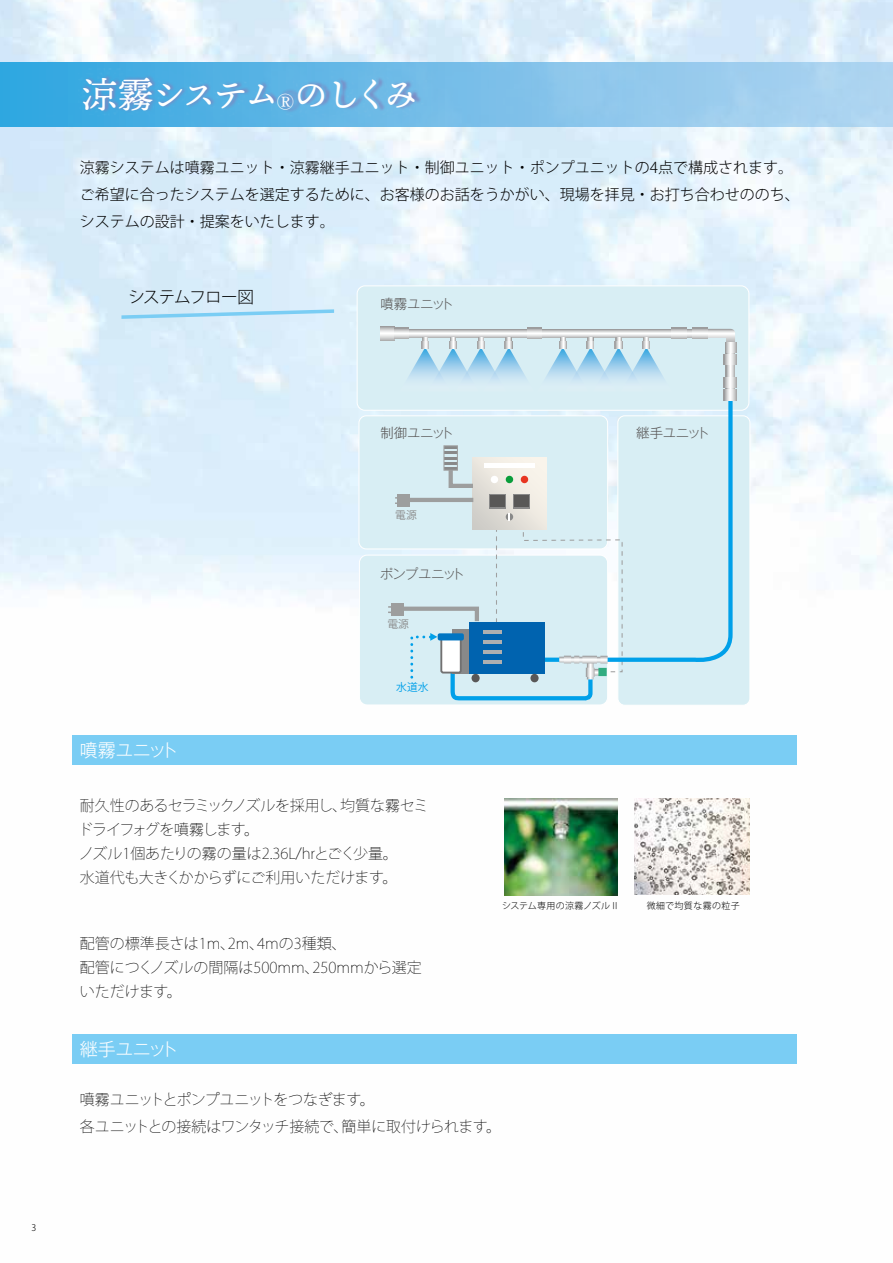
<style>
.page{position:relative;width:893px;height:1263px;background:#fff}
.page>*{position:absolute;margin:0;border:0;box-sizing:border-box;transform-origin:0 0}
.t1{font:36px "Ten Mincho";letter-spacing:-.13em;color:#fff}
.t2{font:300 18px "Gothic MB101 Pro";letter-spacing:-.035em;color:#fff}
.t3{font:300 16.5px "Koz Go Pr 6 N";letter-spacing:-.05em;color:#000}
.t4{font:200 15px/24px "Koz Go Pr 6 N";letter-spacing:-.01em;color:#000}
.t5{font:300 15px/27px "Koz Go Pr 6 N";color:#000}
.t6{font:200 15px/27px "Koz Go Pr 6 N";letter-spacing:-.04em;color:#000}
.t7{font:300 13.5px "Gothic MB101 Pro";letter-spacing:-.035em;color:#595757}
.t8{font:300 13.5px "Gothic MB101 Pro";letter-spacing:-.085em;color:#595757}
.t9{font:10.8px "Koz Go Pr 6 N";color:#898989}
.t10{font:10.8px "Koz Go Pr 6 N";color:#00a0e9}
.t11{font:300 9px "Koz Go Pro";letter-spacing:.04em;color:#000}
.t12{font:300 9px "Koz Go Pr 6 N";color:#000}
.s1{font-family:"DNP Shuei Min Pr 6 M";font-size:16.65px}
</style>
<div class="page">
<img style="left:0;top:0;width:893px;height:1064px">
<div style="left:72px;top:735px;width:725px;height:30px;background:#7acdf4"></div>
<div style="left:72px;top:1034px;width:724px;height:29px;background:#7acdf4"></div>
<svg style="left:0;top:63px;width:893px;height:64px;background:#90c8ec"></svg>
<img style="left:30px;top:21px;width:447px;height:180px">
<img style="left:634px;top:798px;width:115px;height:97px">
<img style="left:504px;top:798px;width:113px;height:97px">
<div style="left:359px;top:416px;width:249px;height:133px;background:#d8eef4;border-radius:7px"></div>
<div style="left:359px;top:555px;width:249px;height:150px;background:#d8eef4;border-radius:8px"></div>
<div style="left:359px;top:555px;width:249px;height:150px;border:1px solid #fff;border-radius:8px"></div>
<div style="left:357px;top:286px;width:392px;height:124px;background:#d8eef4;border-radius:8px"></div>
<div style="left:357px;top:286px;width:392px;height:124px;border:1px solid #fff;border-radius:8px"></div>
<div style="left:618px;top:416px;width:132px;height:289px;background:#d8eef4;border-radius:7px"></div>
<div style="left:618px;top:416px;width:132px;height:289px;border:1px solid #fff;border-radius:7px"></div>
<svg style="left:533px;top:371px;width:202px;height:291px"></svg>
<svg style="left:726px;top:365px;width:9px;height:13px"></svg>
<svg style="left:409px;top:329px;width:284px;height:9px;background:#d7d8d8"></svg>
<svg style="left:380px;top:326px;width:15px;height:15px"></svg>
<svg style="left:394px;top:328px;width:15px;height:11px"></svg>
<svg style="left:527px;top:328px;width:15px;height:9px"></svg>
<svg style="left:399px;top:337px;width:273px;height:55px"></svg>
<svg style="left:672px;top:328px;width:14px;height:11px"></svg>
<svg style="left:693px;top:328px;width:14px;height:11px"></svg>
<svg style="left:698px;top:329px;width:38px;height:36px"></svg>
<svg style="left:724px;top:378px;width:12px;height:22px"></svg>
<svg style="left:472px;top:458px;width:74px;height:55px;background:#eae6de"></svg>
<div style="left:489px;top:494px;width:16px;height:14px;background:#595857"></div>
<div style="left:514px;top:494px;width:16px;height:14px;background:#595857"></div>
<div style="left:491px;top:476px;width:7px;height:7px;background:#fff;border-radius:50%"></div>
<div style="left:506px;top:476px;width:7px;height:7px;background:#0a9d3b;border-radius:50%"></div>
<div style="left:521px;top:476px;width:7px;height:7px;background:#e83521;border-radius:50%"></div>
<hr style="left:484px;top:464px;width:50px;height:4px;background:#fff">
<hr style="left:405px;top:498px;width:68px;height:4px;background:#9d9e9e">
<svg style="left:396px;top:513px;width:227px;height:189px"></svg>
<div style="left:398px;top:494px;width:12px;height:12px;background:#9d9e9e"></div>
<div style="left:394px;top:497px;width:6px;height:7px;border:2px solid #9d9e9e"></div>
<div style="left:391px;top:603px;width:12px;height:13px;background:#9d9e9e"></div>
<div style="left:387px;top:606px;width:6px;height:7px;border:2px solid #9d9e9e"></div>
<svg style="left:445px;top:447px;width:32px;height:43px"></svg>
<div style="left:443px;top:445px;width:15px;height:26px;border:1px solid #9fa0a0"></div>
<div style="left:469px;top:622px;width:76px;height:52px;background:#0063af"></div>
<div style="left:452px;top:630px;width:17px;height:44px;background:#898989"></div>
<div style="left:471px;top:674px;width:9px;height:8px;background:#595757;border-radius:50%"></div>
<div style="left:530px;top:674px;width:9px;height:8px;background:#595757;border-radius:50%"></div>
<div style="left:441px;top:637px;width:20px;height:35px;background:#fff;border-radius:2px"></div>
<div style="left:440px;top:636px;width:22px;height:37px;border:2px solid #727171;border-radius:2px"></div>
<div style="left:438px;top:633px;width:26px;height:7px;background:#0075c2;border-radius:2px"></div>
<hr style="left:483px;top:630px;width:19px;height:4px;background:#aeafb0">
<hr style="left:483px;top:640px;width:19px;height:4px;background:#aeafb0">
<hr style="left:483px;top:650px;width:19px;height:4px;background:#aeafb0">
<hr style="left:483px;top:660px;width:19px;height:4px;background:#aeafb0">
<svg style="left:121px;top:309px;width:213px;height:10px;background:#b7e1f7"></svg>
<h1 class="t1" style="left:82px;top:74px;width:339px">涼霧システム<span class="s1">Ⓡ</span>のしくみ</h1>
<p class="t5" style="left:80px;top:155px;width:722px">涼霧システムは噴霧ユニット・涼霧継手ユニット・制御ユニット・ポンプユニットの4点で構成されます。ご希望に合ったシステムを選定するために、お客様のお話をうかがい、現場を拝見・お打ち合わせののち、システムの設計・提案をいたします。</p>
<p class="t3" style="left:129px;top:287px;width:127px">システムフロー図</p>
<p class="t7" style="left:380px;top:293px;width:75px">噴霧ユニット</p>
<p class="t12" style="left:31px;top:1222px;width:6px">3</p>
<p class="t7" style="left:380px;top:421px;width:75px">制御ユニット</p>
<p class="t7" style="left:636px;top:421px;width:75px">継手ユニット</p>
<p class="t9" style="left:395px;top:509px;width:23px">電源</p>
<p class="t8" style="left:380px;top:563px;width:86px">ポンプユニット</p>
<p class="t9" style="left:387px;top:618px;width:23px">電源</p>
<p class="t10" style="left:396px;top:680px;width:34px">水道水</p>
<p class="t2" style="left:80px;top:735px;width:100px">噴霧ユニット</p>
<p class="t4" style="left:78px;top:794px;width:352px">耐久性のあるセラミックノズルを採用し、均質な霧セミドライフォグを噴霧します。<br>ノズル1個あたりの霧の量は2.36L/hrとごく少量。<br>水道代も大きくかからずにご利用いただけます。</p>
<p class="t4" style="left:80px;top:932px;width:343px">配管の標準長さは1m、2m、4mの3種類、<br>配管につくノズルの間隔は500mm、250mmから選定いただけます。</p>
<p class="t11" style="left:502px;top:900px;width:119px">システム専用の涼霧ノズルⅡ</p>
<p class="t11" style="left:647px;top:900px;width:94px">微細で均質な霧の粒子</p>
<p class="t2" style="left:80px;top:1035px;width:100px">継手ユニット</p>
<p class="t6" style="left:80px;top:1086px;width:423px">噴霧ユニットとポンプユニットをつなぎます。<br>各ユニットとの接続はワンタッチ接続で、簡単に取付けられます。</p>
</div>
